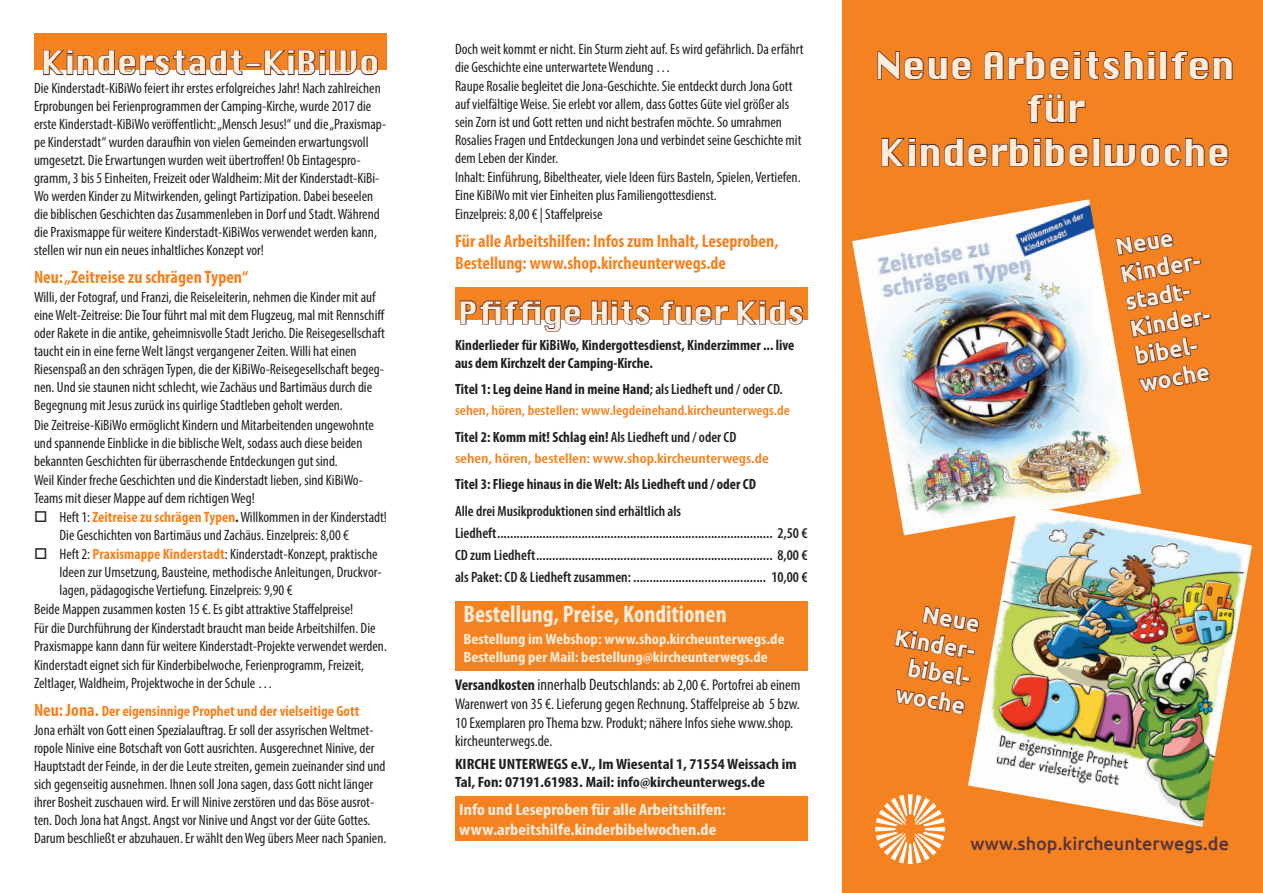
<style>
.page{position:relative;width:1263px;height:893px;background:#fff}
.page>*{position:absolute;margin:0;border:0;box-sizing:border-box;transform-origin:0 0}
.t1{font:36px/43.3px "Krungthep";letter-spacing:-.005em;color:#feeddb;text-align:center}
.t2{font:31.5px "Krungthep";letter-spacing:-.005em;color:#feeddb}
.t3{font:30px "Krungthep";letter-spacing:-.005em;color:#feeddb}
.t4{font:700 condensed 24px "Myriad Pro";color:#feeddb}
.t5{font:700 23.1px/27.8px "Ubuntu";color:#feeddb}
.t6{font:700 condensed 18px/21.6px "Myriad Pro";color:#f58220}
.t7{font:500 18px "Ubuntu";color:#563437}
.t8{font:700 condensed 16.5px/19.8px "Myriad Pro";color:#feeddb;scale:1.1 1}
.t9{font:condensed 15.6px/18.8px "Myriad Pro";color:#231f20}
.t10{font:condensed 15px/18.1px "Myriad Pro";color:#231f20}
.t11{font:600 condensed 15px/22.2px "Myriad Pro";color:#231f20;text-align:justify}
.t12{font:700 condensed 15px/18px "Myriad Pro";color:#231f20;scale:1.1 1}
.t13{font:700 condensed 15px/18px "Myriad Pro";color:#feeddb;scale:1.1 1}
.t14{font:700 condensed 14.85px/17.9px "Myriad Pro";color:#231f20}
.t15{font:600 condensed 14.85px "Myriad Pro";color:#231f20}
.t16{font:600 condensed 14.1px "Myriad Pro";color:#f58220;scale:1.11 1}
.t17{font:600 condensed 14.1px "Myriad Pro";color:#f58220;scale:1.21 1}
.s1{font-weight:700;color:#f58220}
.s2{font-weight:700}
.s3{font-weight:700;font-size:18px;color:#f58220}
.s4{font-weight:600}
.s5{font-size:16.5px}
</style>
<div class="page">
<div style="left:455px;top:287px;width:353px;height:32px;background:#f58220"></div>
<div style="left:34px;top:33px;width:353px;height:36px;background:#f58220"></div>
<div style="left:843px;top:0;width:420px;height:893px;background:#f58220"></div>
<div style="left:455px;top:796px;width:353px;height:45px;background:#f58220"></div>
<div style="left:455px;top:601px;width:353px;height:69px;background:#f58220"></div>
<svg style="left:42px;top:50px;width:201px;height:26px"></svg>
<div style="left:246px;top:63px;width:15px;height:4px;border:2px solid #563437"></div>
<svg style="left:264px;top:50px;width:115px;height:26px"></svg>
<svg style="left:877px;top:51px;width:356px;height:116px"></svg>
<svg style="left:459px;top:300px;width:123px;height:32px"></svg>
<svg style="left:590px;top:300px;width:61px;height:25px"></svg>
<svg style="left:660px;top:300px;width:70px;height:25px"></svg>
<svg style="left:736px;top:300px;width:68px;height:25px"></svg>
<svg style="left:1141px;top:233px;width:70px;height:159px"></svg>
<img style="left:968px;top:526px;width:284px;height:301px">
<img style="left:852px;top:199px;width:289px;height:336px">
<svg style="left:894px;top:605px;width:86px;height:110px"></svg>
<svg style="left:875px;top:794px;width:70px;height:70px"></svg>
<h2 class="t2" style="left:41px;top:45px;width:340px">Kinderstadt-KiBiWo</h2>
<p class="t10" style="left:34px;top:79px;width:354px">Die Kinderstadt-KiBiWo feiert ihr erstes erfolgreiches Jahr! Nach zahlreichen Erprobungen bei Ferienprogrammen der Camping-Kirche, wurde 2017 die erste Kinderstadt-KiBiWo veröffentlicht: „Mensch Jesus!“ und die „Praxismap&shy;pe Kinderstadt“ wurden daraufhin von vielen Gemeinden erwartungsvoll umgesetzt. Die Erwartungen wurden weit übertroffen! Ob Eintagespro&shy;gramm, 3 bis 5 Einheiten, Freizeit oder Waldheim: Mit der Kinderstadt-KiBi-Wo werden Kinder zu Mitwirkenden, gelingt Partizipation. Dabei beseelen die biblischen Geschichten das Zusammenleben in Dorf und Stadt. Während die Praxismappe für weitere Kinderstadt-KiBiWos verwendet werden kann, stellen wir nun ein neues inhaltliches Konzept vor!</p>
<p class="t6" style="left:34px;top:266px;width:216px">Neu: „Zeitreise zu schrägen Typen“</p>
<p class="t10" style="left:34px;top:288px;width:352px">Willi, der Fotograf, und Franzi, die Reiseleiterin, nehmen die Kinder mit auf eine Welt-Zeitreise: Die Tour führt mal mit dem Flugzeug, mal mit Rennschiff oder Rakete in die antike, geheimnisvolle Stadt Jericho. Die Reisegesellschaft taucht ein in eine ferne Welt längst vergangener Zeiten. Willi hat einen Riesenspaß an den schrägen Typen, die der KiBiWo-Reisegesellschaft begeg&shy;nen. Und sie staunen nicht schlecht, wie Zachäus und Bartimäus durch die Begegnung mit Jesus zurück ins quirlige Stadtleben geholt werden.<br>Die Zeitreise-KiBiWo ermöglicht Kindern und Mitarbeitenden ungewohnte und spannende Einblicke in die biblische Welt, sodass auch diese beiden bekannten Geschichten für überraschende Entdeckungen gut sind.<br>Weil Kinder freche Geschichten und die Kinderstadt lieben, sind KiBiWo-Teams mit dieser Mappe auf dem richtigen Weg!</p>
<p class="t10" style="left:60px;top:507px;width:329px">Heft 1: <span class="s1">Zeitreise zu schrägen Typen</span><span class="s2">.</span> Willkommen in der Kinderstadt!</p>
<p class="t10" style="left:60px;top:525px;width:291px">Die Geschichten von Bartimäus und Zachäus. Einzelpreis: 8,00 €</p>
<p class="t10" style="left:60px;top:545px;width:320px">Heft 2: <span class="s1">Praxismappe Kinderstadt</span>: Kinderstadt-Konzept, praktische</p>
<p class="t10" style="left:60px;top:563px;width:324px">Ideen zur Umsetzung, Bausteine, methodische Anleitungen, Druckvor-</p>
<p class="t10" style="left:60px;top:581px;width:234px">lagen, pädagogische Vertiefung. Einzelpreis: 9,90 €</p>
<p class="t10" style="left:34px;top:600px;width:321px">Beide Mappen zusammen kosten 15 €. Es gibt attraktive Staffelpreise!</p>
<p class="t10" style="left:34px;top:619px;width:343px">Für die Durchführung der Kinderstadt braucht man beide Arbeitshilfen. Die</p>
<p class="t10" style="left:34px;top:637px;width:354px">Praxismappe kann dann für weitere Kinderstadt-Projekte verwendet werden.</p>
<p class="t10" style="left:34px;top:656px;width:332px">Kinderstadt eignet sich für Kinderbibelwoche, Ferienprogramm, Freizeit,</p>
<p class="t10" style="left:34px;top:674px;width:240px">Zeltlager, Waldheim, Projektwoche in der Schule …</p>
<p class="t10" style="left:34px;top:702px;width:354px"><span class="s3">Neu: Jona.</span> <span class="s1">Der eigensinnige Prophet und der vielseitige Gott<br></span>Jona erhält von Gott einen Spezialauftrag. Er soll der assyrischen Weltmet&shy;ropole Ninive eine Botschaft von Gott ausrichten. Ausgerechnet Ninive, der Hauptstadt der Feinde, in der die Leute streiten, gemein zueinander sind und sich gegenseitig ausnehmen. Ihnen soll Jona sagen, dass Gott nicht länger ihrer Bosheit zuschauen wird. Er will Ninive zerstören und das Böse ausrot&shy;ten. Doch Jona hat Angst. Angst vor Ninive und Angst vor der Güte Gottes.<br>Darum beschließt er abzuhauen. Er wählt den Weg übers Meer nach Spanien.</p>
<p class="t10" style="left:455px;top:39px;width:350px">Doch weit kommt er nicht. Ein Sturm zieht auf. Es wird gefährlich. Da erfährt die Geschichte eine unterwartete Wendung …<br>Raupe Rosalie begleitet die Jona-Geschichte. Sie entdeckt durch Jona Gott auf vielfältige Weise. Sie erlebt vor allem, dass Gottes Güte viel größer als sein Zorn ist und Gott retten und nicht bestrafen möchte. So umrahmen Rosalies Fragen und Entdeckungen Jona und verbindet seine Geschichte mit dem Leben der Kinder.<br>Inhalt: Einführung, Bibeltheater, viele Ideen fürs Basteln, Spielen, Vertiefen.<br>Eine KiBiWo mit vier Einheiten plus Familiengottesdienst.<br>Einzelpreis: 8,00 € | Staffelpreise</p>
<p class="t6" style="left:455px;top:230px;width:325px">Für alle Arbeitshilfen: Infos zum Inhalt, Leseproben,<br>Bestellung: www.shop.kircheunterwegs.de</p>
<h3 class="t3" style="left:458px;top:296px;width:348px">Pfiffige Hits fuer Kids</h3>
<p class="t14" style="left:455px;top:336px;width:341px">Kinderlieder für KiBiWo, Kindergottesdienst, Kinderzimmer ... live aus dem Kirchzelt der Camping-Kirche.</p>
<p class="t14" style="left:455px;top:380px;width:329px">Titel 1: Leg deine Hand in meine Hand<span class="s4">; als Liedheft und / oder CD.</span></p>
<p class="t16" style="left:455px;top:403px;width:303px">sehen, hören, bestellen: www.legdeinehand.kircheunterwegs.de</p>
<p class="t14" style="left:455px;top:428px;width:283px">Titel 2: Komm mit! Schlag ein! <span class="s4">Als Liedheft und / oder CD</span></p>
<p class="t17" style="left:455px;top:450px;width:261px">sehen, hören, bestellen: www.shop.kircheunterwegs.de</p>
<p class="t14" style="left:455px;top:475px;width:303px">Titel 3: Fliege hinaus in die Welt: Als Liedheft und / oder CD</p>
<p class="t15" style="left:455px;top:502px;width:228px">Alle drei Musikproduktionen sind erhältlich als</p>
<p class="t11" style="left:455px;top:522px;width:354px">Liedheft..................................................................................... 2,50 € CD zum Liedheft......................................................................... 8,00 € als Paket: CD &amp; Liedheft zusammen: ......................................... 10,00 €</p>
<h3 class="t4" style="left:463px;top:599px;width:265px">Bestellung, Preise, Konditionen</h3>
<p class="t13" style="left:463px;top:630px;width:293px">Bestellung im Webshop: www.shop.kircheunterwegs.de<br>Bestellung per Mail: bestellung@kircheunterwegs.de</p>
<p class="t9" style="left:455px;top:675px;width:347px"><span class="s2">Versandkosten</span> <span class="s5">innerhalb Deutschlands:</span> ab 2,00 €. Portofrei ab einem Warenwert von 35 €. Lieferung gegen Rechnung. Staffelpreise ab 5 bzw.<br>10 Exemplaren pro Thema bzw. Produkt; nähere Infos siehe www.shop. kircheunterwegs.de.</p>
<p class="t12" style="left:455px;top:754px;width:312px">KIRCHE UNTERWEGS e.V., Im Wiesental 1, 71554 Weissach im<br>Tal, Fon: 07191.61983. Mail: info@kircheunterwegs.de</p>
<p class="t8" style="left:459px;top:799px;width:244px">Info und Leseproben für alle Arbeitshilfen: www.arbeitshilfe.kinderbibelwochen.de</p>
<h1 class="t1" style="left:875px;top:45px;width:361px">Neue Arbeitshilfen für<br>Kinderbibelwoche</h1>
<h3 class="t5" style="left:902px;top:596px;width:86px;text-align:right;rotate:10deg">Neue<br>Kinder&shy;bibel&shy;woche</h3>
<h3 class="t5" style="left:1113px;top:233px;width:86px;rotate:-10deg">Neue<br>Kinder&shy;stadt-<br>Kinder&shy;bibel&shy;woche</h3>
<p class="t7" style="left:970px;top:832px;width:260px">www.shop.kircheunterwegs.de</p>
</div>
